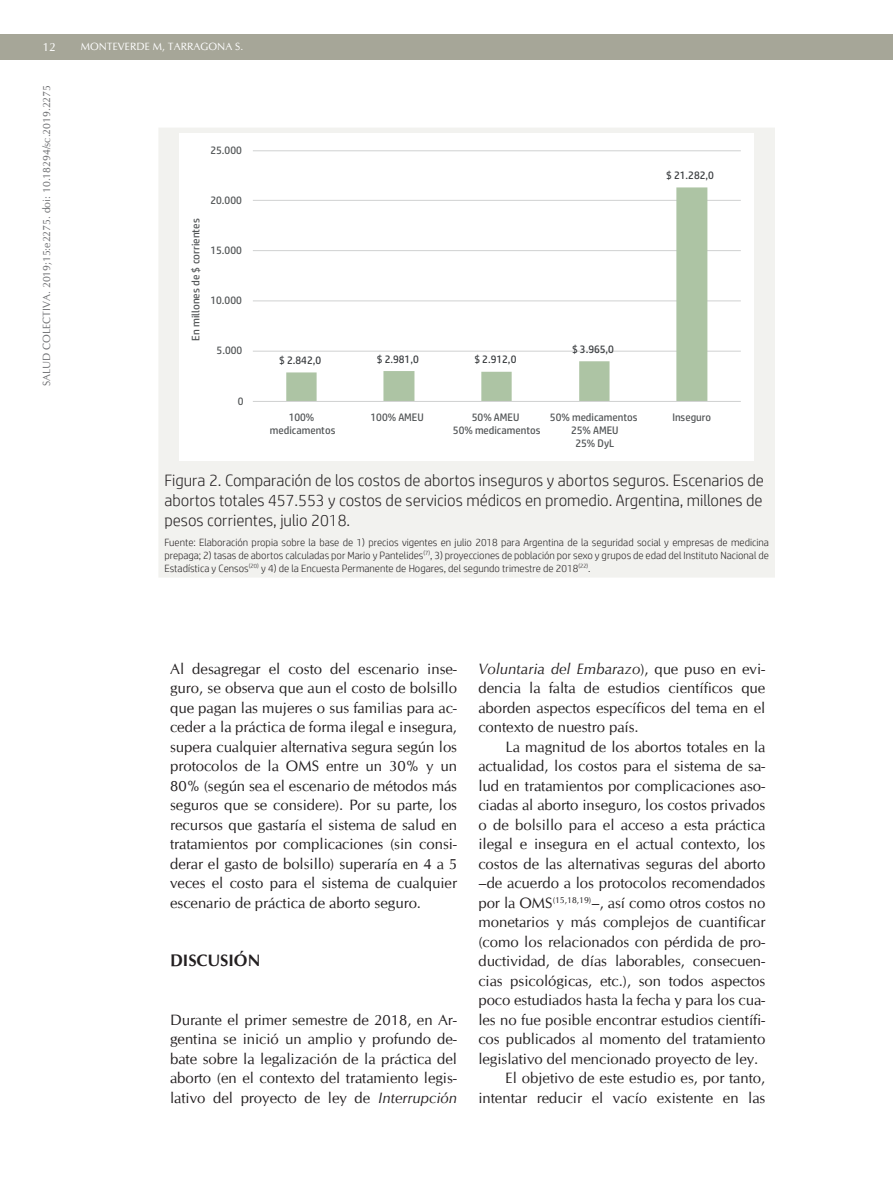
<style>
.page{position:relative;width:893px;height:1191px;background:#fff}
.page>*{position:absolute;margin:0;border:0;box-sizing:border-box;transform-origin:0 0}
.t1{font:300 16.5px/19.8px "HP Simplified";color:#231f20;text-align:justify}
.t2{font:700 16.5px "CG Omega";color:#231f20}
.t3{font:15px/19.5px "CG Omega";color:#231f20;text-align:justify}
.t4{font:12px "CG Omega";color:#fff}
.t5{font:10.8px/13px "HP Simplified";color:#515455;text-align:center}
.t6{font:10.8px "HP Simplified";color:#373a3d}
.t7{font:300 10.5px/12.6px "HP Simplified";color:#231f20;text-align:justify}
.t8{font:10.5px "CG Omega";color:#6c6d70}
.t9{font:10.5px "CG Omega";color:#fff}
.s1{font-style:italic}
</style>
<div class="page">
<div style="left:0;top:34px;width:893px;height:26px;background:#a6a698"></div>
<div style="left:159px;top:128px;width:616px;height:449px;background:#f2f2ef"></div>
<div style="left:180px;top:134px;width:574px;height:327px;background:#fff"></div>
<hr style="left:253px;top:150px;width:488px;height:1px;background:#d0d1d1">
<hr style="left:253px;top:200px;width:488px;height:1px;background:#d0d1d1">
<hr style="left:253px;top:250px;width:488px;height:1px;background:#d0d1d1">
<hr style="left:253px;top:300px;width:488px;height:1px;background:#d0d1d1">
<hr style="left:253px;top:351px;width:488px;height:1px;background:#d0d1d1">
<svg style="left:286px;top:187px;width:421px;height:214px"></svg>
<hr style="left:253px;top:401px;width:488px;height:1px;background:#d0d1d1">
<p class="t4" style="left:43px;top:40px;width:15px">12</p>
<p class="t9" style="left:81px;top:40px;width:164px">Monteverde M, Tarragona S.</p>
<p class="t8" style="left:40px;top:386px;width:303px;rotate:-90deg">SALUD COLECTIVA. 2019;15:e2275. doi: 10.18294/sc.2019.2275</p>
<p class="t5" style="left:210px;top:143px;width:33px">25.000</p>
<p class="t5" style="left:210px;top:193px;width:33px">20.000</p>
<p class="t5" style="left:189px;top:341px;width:124px;rotate:-90deg">En millones de $ corrientes</p>
<p class="t5" style="left:210px;top:244px;width:33px">15.000</p>
<p class="t5" style="left:210px;top:294px;width:33px">10.000</p>
<p class="t5" style="left:217px;top:344px;width:27px">5.000</p>
<p class="t5" style="left:238px;top:394px;width:7px">0</p>
<p class="t6" style="left:666px;top:168px;width:49px">$ 21.282,0</p>
<p class="t6" style="left:279px;top:353px;width:44px">$ 2.842,0</p>
<p class="t6" style="left:377px;top:352px;width:44px">$ 2.981,0</p>
<p class="t6" style="left:474px;top:352px;width:44px">$ 2.912,0</p>
<p class="t6" style="left:572px;top:342px;width:44px">$ 3.965,0</p>
<p class="t5" style="left:270px;top:410px;width:67px">100% medicamentos</p>
<p class="t5" style="left:370px;top:410px;width:55px">100% AMEU</p>
<p class="t5" style="left:453px;top:410px;width:89px">50% AMEU<br>50% medicamentos</p>
<p class="t5" style="left:550px;top:410px;width:89px">50% medicamentos<br>25% AMEU<br>25% DyL</p>
<p class="t5" style="left:672px;top:410px;width:40px">Inseguro</p>
<p class="t1" style="left:164px;top:470px;width:601px">Figura 2. Comparación de los costos de abortos inseguros y abortos seguros. Escenarios de abortos totales 457.553 y costos de servicios médicos en promedio. Argentina, millones de pesos corrientes, julio 2018.</p>
<p class="t7" style="left:164px;top:536px;width:606px">Fuente: Elaboración propia sobre la base de 1) precios vigentes en julio 2018 para Argentina de la seguridad social y empresas de medicina prepaga; 2) tasas de abortos calculadas por Mario y Pantelides<sup>(7)</sup>, 3) proyecciones de población por sexo y grupos de edad del Instituto Nacional de Estadística y Censos<sup>(20)</sup> y 4) de la Encuesta Permanente de Hogares, del segundo trimestre de 2018<sup>(22)</sup>.</p>
<p class="t3" style="left:170px;top:659px;width:289px">Al desagregar el costo del escenario inse&shy;guro, se observa que aun el costo de bolsillo que pagan las mujeres o sus familias para ac&shy;ceder a la práctica de forma ilegal e insegura, supera cualquier alternativa segura según los protocolos de la OMS entre un 30% y un 80% (según sea el escenario de métodos más seguros que se considere). Por su parte, los recursos que gastaría el sistema de salud en tratamientos por complicaciones (sin consi&shy;derar el gasto de bolsillo) superaría en 4 a 5 veces el costo para el sistema de cualquier escenario de práctica de aborto seguro.</p>
<p class="t2" style="left:170px;top:950px;width:92px">DISCUSIÓN</p>
<p class="t3" style="left:170px;top:1010px;width:288px">Durante el primer semestre de 2018, en Ar&shy;gentina se inició un amplio y profundo de&shy;bate sobre la legalización de la práctica del aborto (en el contexto del tratamiento legis&shy;lativo del proyecto de ley de <span class="s1">Interrupción</span></p>
<p class="t3" style="left:478px;top:659px;width:289px"><span class="s1">Voluntaria del Embarazo</span>), que puso en evi&shy;dencia la falta de estudios científicos que aborden aspectos específicos del tema en el contexto de nuestro país.</p>
<p class="t3" style="left:505px;top:737px;width:261px">La magnitud de los abortos totales en la</p>
<p class="t3" style="left:478px;top:756px;width:288px">actualidad, los costos para el sistema de sa-</p>
<p class="t3" style="left:478px;top:776px;width:288px">lud en tratamientos por complicaciones aso-</p>
<p class="t3" style="left:478px;top:795px;width:288px">ciadas al aborto inseguro, los costos privados</p>
<p class="t3" style="left:478px;top:815px;width:288px">o de bolsillo para el acceso a esta práctica</p>
<p class="t3" style="left:478px;top:834px;width:288px">ilegal e insegura en el actual contexto, los</p>
<p class="t3" style="left:478px;top:854px;width:288px">costos de las alternativas seguras del aborto</p>
<p class="t3" style="left:478px;top:873px;width:288px">–de acuerdo a los protocolos recomendados</p>
<p class="t3" style="left:478px;top:893px;width:289px">por la OMS<sup>(15,18,19)</sup>–, así como otros costos no</p>
<p class="t3" style="left:478px;top:912px;width:288px">monetarios y más complejos de cuantificar</p>
<p class="t3" style="left:478px;top:932px;width:288px">(como los relacionados con pérdida de pro-</p>
<p class="t3" style="left:478px;top:951px;width:289px">ductividad, de días laborables, consecuen-</p>
<p class="t3" style="left:478px;top:971px;width:288px">cias psicológicas, etc.), son todos aspectos</p>
<p class="t3" style="left:478px;top:990px;width:289px">poco estudiados hasta la fecha y para los cua-</p>
<p class="t3" style="left:478px;top:1010px;width:289px">les no fue posible encontrar estudios científi-</p>
<p class="t3" style="left:478px;top:1029px;width:288px">cos publicados al momento del tratamiento</p>
<p class="t3" style="left:478px;top:1049px;width:282px">legislativo del mencionado proyecto de ley.</p>
<p class="t3" style="left:505px;top:1068px;width:261px">El objetivo de este estudio es, por tanto,</p>
<p class="t3" style="left:478px;top:1088px;width:288px">intentar reducir el vacío existente en las</p>
</div>
